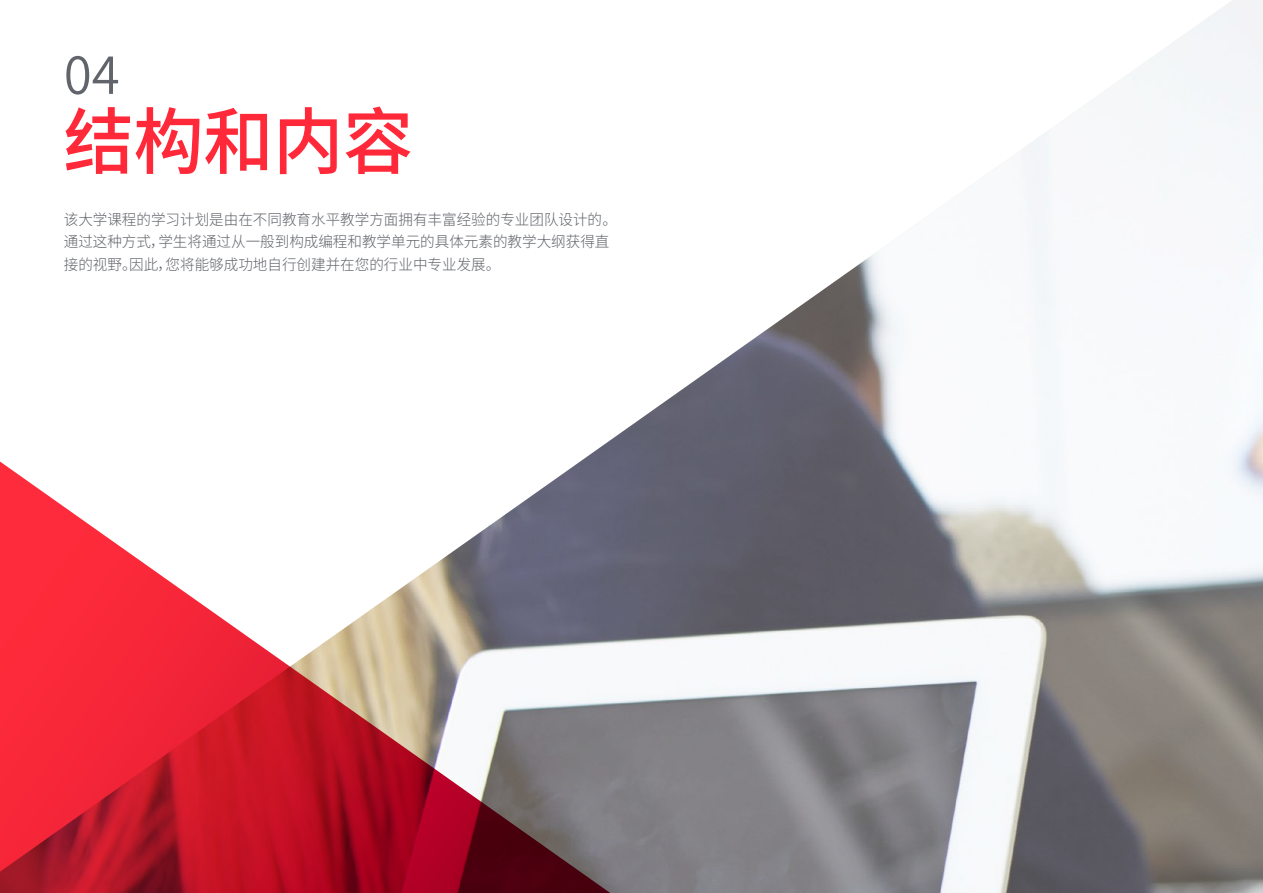
<style>
.page{position:relative;width:1263px;height:893px;background:#fff}
.page>*{position:absolute;margin:0;border:0;box-sizing:border-box;transform-origin:0 0}
.t1{font:500 72px "Source Han Sans CN";color:#ff293a}
.t2{font:52.5px "Source Han Sans CN";color:#61646a}
.t3{font:300 15px/22.5px "Source Han Sans CN";color:#61646a}
</style>
<div class="page">
<img style="left:602px;top:0;width:661px;height:893px">
<svg style="left:0;top:446px;width:640px;height:447px"></svg>
<h2 class="t2" style="left:64px;top:45px;width:57px">04</h2>
<h1 class="t1" style="left:64px;top:101px;width:351px">结构和内容</h1>
<p class="t3" style="left:64px;top:208px;width:555px">该大学课程的学习计划是由在不同教育水平教学方面拥有丰富经验的专业团队设计的。通过这种方式，学生将通过从一般到构成编程和教学单元的具体元素的教学大纲获得直接的视野。因此，您将能够成功地自行创建并在您的行业中专业发展。</p>
</div>
